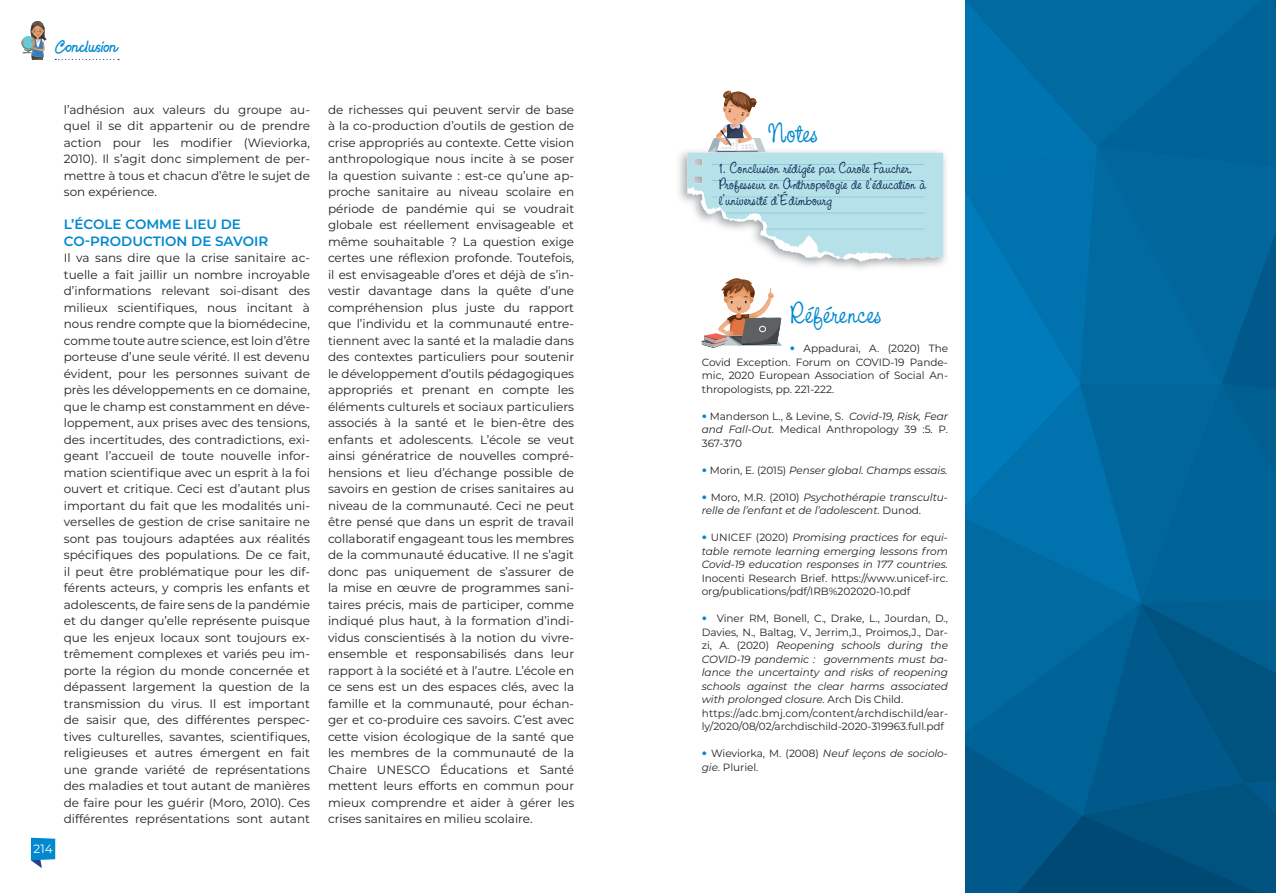
<style>
.page{position:relative;width:1276px;height:893px;background:#fff}
.page>*{position:absolute;margin:0;border:0;box-sizing:border-box;transform-origin:0 0}
.t1{font:30px "CAC Pinafore";color:#0089cf}
.t2{font:18px "Hot Restaurant";color:#0089cf}
.t3{font:15.75px/15.8px "CAC Pinafore";color:#062351}
.t4{font:600 13.5px/16.5px "Montserrat";color:#0089cf}
.t5{font:12px/16.5px "Montserrat";color:#231f20;text-align:justify}
.t6{font:12px "Montserrat";color:#fff}
.t7{font:10.5px/13.5px "Montserrat";letter-spacing:-.005em;color:#231f20}
.t8{font:italic 10.5px/13.5px "Montserrat";letter-spacing:-.005em;color:#231f20}
.s1{font-family:"Avenir";font-weight:300;color:#0089cf}
.s2{font-style:italic}
.s3{font-family:"Avenir";font-weight:300;font-style:normal;color:#0089cf}
.s4{font-style:normal}
</style>
<div class="page">
<img style="left:679px;top:151px;width:267px;height:118px">
<svg style="left:21px;top:21px;width:26px;height:39px"></svg>
<svg style="left:55px;top:59px;width:64px;height:1px"></svg>
<svg style="left:31px;top:838px;width:24px;height:30px"></svg>
<img style="left:966px;top:0;width:310px;height:893px">
<svg style="left:702px;top:278px;width:80px;height:70px"></svg>
<div style="left:759px;top:326px;width:7px;height:6px;border:1px solid #fff;border-radius:50%"></div>
<svg style="left:687px;top:90px;width:256px;height:172px"></svg>
<h2 class="t2" style="left:55px;top:38px;width:64px">Conclusion</h2>
<p class="t6" style="left:34px;top:844px;width:21px">214</p>
<p class="t5" style="left:64px;top:102px;width:248px">l’adhésion aux valeurs du groupe au&shy;quel il se dit appartenir ou de prendre action pour les modifier (Wieviorka, 2010). Il s’agit donc simplement de per&shy;mettre à tous et chacun d’être le sujet de son expérience.</p>
<p class="t4" style="left:64px;top:217px;width:206px">L’ÉCOLE COMME LIEU DE<br>CO-PRODUCTION DE SAVOIR</p>
<p class="t5" style="left:64px;top:250px;width:248px">Il va sans dire que la crise sanitaire ac&shy;tuelle a fait jaillir un nombre incroyable d’informations relevant soi-disant des milieux scientifiques, nous incitant à nous rendre compte que la biomédecine, comme toute autre science, est loin d’être porteuse d’une seule vérité. Il est devenu évident, pour les personnes suivant de près les développements en ce domaine, que le champ est constamment en déve&shy;loppement, aux prises avec des tensions, des incertitudes, des contradictions, exi&shy;geant l’accueil de toute nouvelle infor&shy;mation scientifique avec un esprit à la foi ouvert et critique. Ceci est d’autant plus important du fait que les modalités uni&shy;verselles de gestion de crise sanitaire ne sont pas toujours adaptées aux réalités spécifiques des populations. De ce fait, il peut être problématique pour les dif&shy;férents acteurs, y compris les enfants et adolescents, de faire sens de la pandémie et du danger qu’elle représente puisque que les enjeux locaux sont toujours ex&shy;trêmement complexes et variés peu im&shy;porte la région du monde concernée et dépassent largement la question de la transmission du virus. Il est important de saisir que, des différentes perspec&shy;tives culturelles, savantes, scientifiques, religieuses et autres émergent en fait une grande variété de représentations des maladies et tout autant de manières de faire pour les guérir (Moro, 2010). Ces différentes représentations sont autant</p>
<p class="t5" style="left:328px;top:102px;width:248px">de richesses qui peuvent servir de base à la co-production d’outils de gestion de crise appropriés au contexte. Cette vision anthropologique nous incite à se poser la question suivante : est-ce qu’une ap&shy;proche sanitaire au niveau scolaire en période de pandémie qui se voudrait globale est réellement envisageable et même souhaitable ? La question exige certes une réflexion profonde. Toutefois, il est envisageable d’ores et déjà de s’in&shy;vestir davantage dans la quête d’une compréhension plus juste du rapport que l’individu et la communauté entre&shy;tiennent avec la santé et la maladie dans des contextes particuliers pour soutenir le développement d’outils pédagogiques appropriés et prenant en compte les éléments culturels et sociaux particuliers associés à la santé et le bien-être des enfants et adolescents. L’école se veut ainsi génératrice de nouvelles compré&shy;hensions et lieu d’échange possible de savoirs en gestion de crises sanitaires au niveau de la communauté. Ceci ne peut être pensé que dans un esprit de travail collaboratif engageant tous les membres de la communauté éducative. Il ne s’agit donc pas uniquement de s’assurer de la mise en œuvre de programmes sani&shy;taires précis, mais de participer, comme indiqué plus haut, à la formation d’indi&shy;vidus conscientisés à la notion du vivre&shy;ensemble et responsabilisés dans leur rapport à la société et à l’autre. L’école en ce sens est un des espaces clés, avec la famille et la communauté, pour échan&shy;ger et co-produire ces savoirs. C’est avec cette vision écologique de la santé que les membres de la communauté de la Chaire UNESCO Éducations et Santé mettent leurs efforts en commun pour mieux comprendre et aider à gérer les crises sanitaires en milieu scolaire.</p>
<h1 class="t1" style="left:767px;top:115px;width:51px">Notes</h1>
<h3 class="t3" style="left:719px;top:160px;width:209px">1. Conclusion rédigée par Carole Faucher,<br>Professeur en Anthropologie de l’éducation à l’université d’Édimbourg</h3>
<h1 class="t1" style="left:790px;top:296px;width:93px">Références</h1>
<p class="t7" style="left:702px;top:342px;width:248px;text-align:justify;text-indent:88px"><span class="s1">•</span> Appadurai, A. (2020) The Covid Exception. Forum on COVID‐19 Pande&shy;mic, 2020 European Association of Social An&shy;thropologists, pp. 221-222.</p>
<p class="t7" style="left:702px;top:410px;width:248px;text-align:justify"><span class="s1">•</span> Manderson L., &amp; Levine, S. <span class="s2">Covid-19, Risk, Fear and Fall-Out.</span> Medical Anthropology 39 :5. P.<br>367-370</p>
<p class="t8" style="left:702px;top:464px;width:247px"><span class="s3">•</span> <span class="s4">Morin, E. (2015)</span> Penser global. Champs essais.</p>
<p class="t8" style="left:702px;top:491px;width:248px"><span class="s3">•</span> <span class="s4">Moro, M.R. (2010)</span> Psychothérapie transcultu&shy;relle de l’enfant et de l’adolescent. <span class="s4">Dunod.</span></p>
<p class="t8" style="left:702px;top:531px;width:248px;text-align:justify"><span class="s3">•</span> <span class="s4">UNICEF (2020)</span> Promising practices for equi&shy;table remote learning emerging lessons from Covid-19 education responses in 177 countries.</p>
<p class="t7" style="left:702px;top:572px;width:248px">Inocenti Research Brief. https://www.unicef-irc. org/publications/pdf/IRB%202020-10.pdf</p>
<p class="t7" style="left:702px;top:612px;width:248px"><span class="s1">•</span> Viner RM, Bonell, C., Drake, L., Jourdan, D., Davies, N., Baltag, V., Jerrim,J., Proimos,J., Dar&shy;zi, A. (2020) <span class="s2">Reopening schools during the COVID-19 pandemic : governments must ba&shy;lance the uncertainty and risks of reopening schools against the clear harms associated with prolonged closure.</span> Arch Dis Child. https://adc.bmj.com/content/archdischild/ear&shy;ly/2020/08/02/archdischild-2020-319963.full.pdf</p>
<p class="t7" style="left:702px;top:747px;width:248px"><span class="s1">•</span> Wieviorka, M. (2008) <span class="s2">Neuf leçons de sociolo&shy;gie.</span> Pluriel.</p>
</div>
